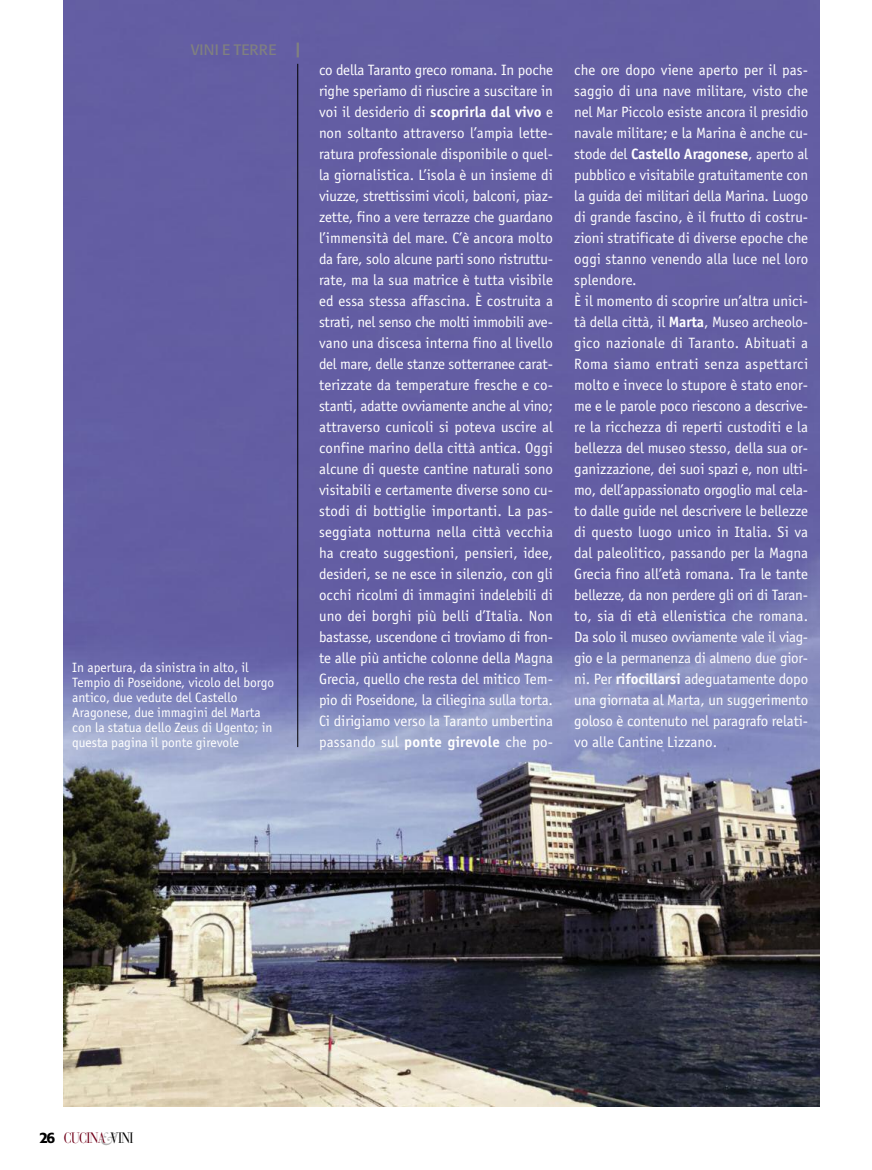
<style>
.page{position:relative;width:872px;height:1170px;background:#fff}
.page>*{position:absolute;margin:0;border:0;box-sizing:border-box;transform-origin:0 0}
.t1{font:15px/21px "Officina Sans";letter-spacing:-.005em;color:#fff;text-align:justify}
.t2{font:15px "Bauer Bodoni";letter-spacing:-.055em;color:#710019;scale:.8 1}
.t3{font:15px "Formata";letter-spacing:.02em;color:#808080}
.t4{font:13.5px/15px "Officina Sans";color:#fff}
.s1{font-weight:700}
.s2{font-family:"Formata";font-weight:500;color:#000}
.s3{font-family:"New Baskerville";font-style:italic;font-size:18px;color:#b3b3b3}
.s4{color:#000}
</style>
<div class="page">
<img style="left:64px;top:0;width:756px;height:1106px">
<svg style="left:297px;top:43px;width:2px;height:14px"></svg>
<hr style="left:297px;top:64px;width:1px;height:683px;background:#000">
<p class="t3" style="left:191px;top:44px;width:87px">VINI E TERRE</p>
<p class="t4" style="left:72px;top:660px;width:203px">In apertura, da sinistra in alto, il Tempio di Poseidone, vicolo del borgo antico, due vedute del Castello Aragonese, due immagini del Marta con la statua dello Zeus di Ugento; in questa pagina il ponte girevole</p>
<p class="t1" style="left:319px;top:60px;width:235px">co della Taranto greco romana. In poche righe speriamo di riuscire a suscitare in voi il desiderio di <span class="s1">scoprirla dal vivo</span> e non soltanto attraverso l’ampia lette&shy;ratura professionale disponibile o quel&shy;la giornalistica. L’isola è un insieme di viuzze, strettissimi vicoli, balconi, piaz&shy;zette, fino a vere terrazze che guardano l’immensità del mare. C’è ancora molto da fare, solo alcune parti sono ristruttu&shy;rate, ma la sua matrice è tutta visibile ed essa stessa affascina. È costruita a strati, nel senso che molti immobili ave&shy;vano una discesa interna fino al livello del mare, delle stanze sotterranee carat&shy;terizzate da temperature fresche e co&shy;stanti, adatte ovviamente anche al vino; attraverso cunicoli si poteva uscire al confine marino della città antica. Oggi alcune di queste cantine naturali sono visitabili e certamente diverse sono cu&shy;stodi di bottiglie importanti. La pas&shy;seggiata notturna nella città vecchia ha creato suggestioni, pensieri, idee, desideri, se ne esce in silenzio, con gli occhi ricolmi di immagini indelebili di uno dei borghi più belli d’Italia. Non bastasse, uscendone ci troviamo di fron&shy;te alle più antiche colonne della Magna Grecia, quello che resta del mitico Tem&shy;pio di Poseidone, la ciliegina sulla torta.<br>Ci dirigiamo verso la Taranto umbertina passando sul <span class="s1">ponte girevole</span> che po-</p>
<p class="t1" style="left:574px;top:60px;width:235px;text-align:left">che ore dopo viene aperto per il pas&shy;saggio di una nave militare, visto che nel Mar Piccolo esiste ancora il presidio navale militare; e la Marina è anche cu&shy;stode del <span class="s1">Castello Aragonese</span>, aperto al pubblico e visitabile gratuitamente con la guida dei militari della Marina. Luogo di grande fascino, è il frutto di costru&shy;zioni stratificate di diverse epoche che oggi stanno venendo alla luce nel loro splendore.<br>È il momento di scoprire un’altra unici&shy;tà della città, il <span class="s1">Marta</span>, Museo archeolo&shy;gico nazionale di Taranto. Abituati a Roma siamo entrati senza aspettarci molto e invece lo stupore è stato enor&shy;me e le parole poco riescono a descrive&shy;re la ricchezza di reperti custoditi e la bellezza del museo stesso, della sua or&shy;ganizzazione, dei suoi spazi e, non ulti&shy;mo, dell’appassionato orgoglio mal cela&shy;to dalle guide nel descrivere le bellezze di questo luogo unico in Italia. Si va dal paleolitico, passando per la Magna Grecia fino all’età romana. Tra le tante bellezze, da non perdere gli ori di Taran&shy;to, sia di età ellenistica che romana.<br>Da solo il museo ovviamente vale il viag&shy;gio e la permanenza di almeno due gior&shy;ni. Per <span class="s1">rifocillarsi</span> adeguatamente dopo una giornata al Marta, un suggerimento goloso è contenuto nel paragrafo relati&shy;vo alle Cantine Lizzano.</p>
<p class="t2" style="left:39px;top:1132px;width:119px"><span class="s2">26</span> CUCINA<span class="s3">&amp;</span><span class="s4">VINI</span></p>
</div>
